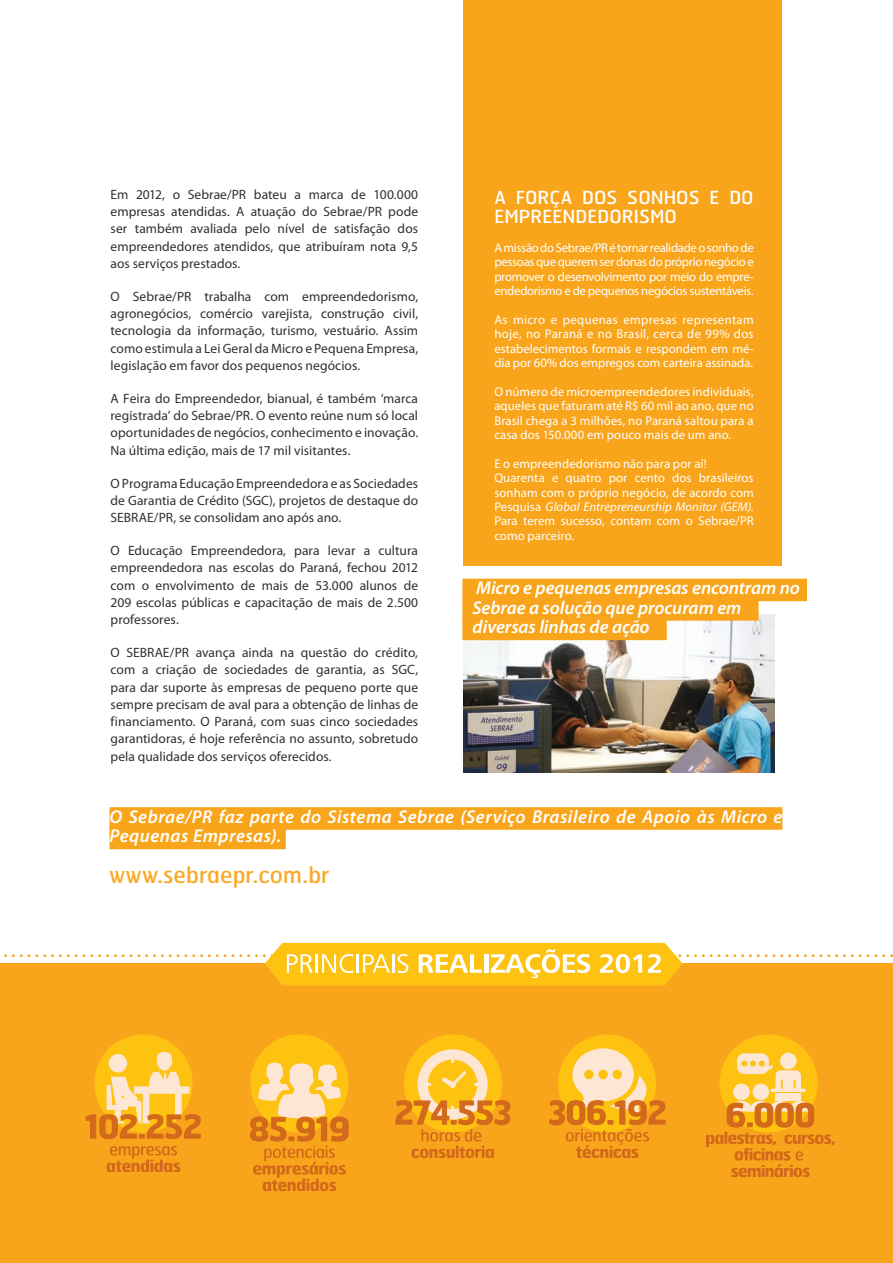
<style>
.page{position:relative;width:893px;height:1263px;background:#fff}
.page>*{position:absolute;margin:0;border:0;box-sizing:border-box;transform-origin:0 0}
.t1{font:22.5px "Hermes";color:#faa928}
.t2{font:italic 600 18.6px/19.5px "Myriad Pro";letter-spacing:.025em;color:#fff}
.t3{font:italic 600 18.6px/19.5px "Myriad Pro";color:#fff}
.t4{font:18px "Hermes";color:#fff}
.t5{font:13.5px/17.2px "Myriad Pro";letter-spacing:.005em;color:#312f30;text-align:justify}
.t6{font:12.75px/14.4px "Myriad Pro";letter-spacing:.005em;color:#fff;text-align:justify}
.s1{font-style:italic}
</style>
<div class="page">
<img style="left:463px;top:614px;width:311px;height:158px">
<div style="left:462px;top:579px;width:345px;height:22px;background:#f9a51b"></div>
<div style="left:462px;top:598px;width:297px;height:23px;background:#f9a51b"></div>
<div style="left:462px;top:618px;width:205px;height:22px;background:#f9a51b"></div>
<div style="left:463px;top:0;width:319px;height:566px;background:#f9a51b"></div>
<div style="left:109px;top:807px;width:673px;height:23px;background:#f9a51b"></div>
<div style="left:109px;top:827px;width:177px;height:22px;background:#f9a51b"></div>
<div style="left:0;top:963px;width:893px;height:300px;background:#f9a51b"></div>
<svg style="left:4px;top:943px;width:889px;height:42px"></svg>
<div style="left:558px;top:1034px;width:98px;height:98px;background:#fec210;border-radius:50%"></div>
<svg style="left:549px;top:1048px;width:116px;height:110px"></svg>
<div style="left:250px;top:1034px;width:98px;height:98px;background:#fec210;border-radius:50%"></div>
<svg style="left:250px;top:1062px;width:99px;height:129px"></svg>
<div style="left:404px;top:1034px;width:98px;height:98px;background:#fec210;border-radius:50%"></div>
<svg style="left:395px;top:1049px;width:115px;height:109px"></svg>
<div style="left:94px;top:1034px;width:99px;height:98px;background:#fec210;border-radius:50%"></div>
<svg style="left:85px;top:1052px;width:116px;height:87px"></svg>
<svg style="left:107px;top:1146px;width:73px;height:26px"></svg>
<div style="left:720px;top:1034px;width:98px;height:98px;background:#fec210;border-radius:50%"></div>
<svg style="left:706px;top:1053px;width:129px;height:124px"></svg>
<p class="t5" style="left:111px;top:185px;width:309px">Em 2012, o Sebrae/PR bateu a marca de 100.000 empresas atendidas. A atuação do Sebrae/PR pode ser também avaliada pelo nível de satisfação dos empreendedores atendidos, que atribuíram nota 9,5 aos serviços prestados.</p>
<p class="t5" style="left:111px;top:287px;width:309px">O Sebrae/PR trabalha com empreendedorismo, agronegócios, comércio varejista, construção civil, tecnologia da informação, turismo, vestuário. Assim como estimula a Lei Geral da Micro e Pequena Empresa, legislação em favor dos pequenos negócios.</p>
<p class="t5" style="left:111px;top:389px;width:309px">A Feira do Empreendedor, bianual, é também ‘marca registrada’ do Sebrae/PR. O evento reúne num só local oportunidades de negócios, conhecimento e inovação.<br>Na última edição, mais de 17 mil visitantes.</p>
<p class="t5" style="left:111px;top:474px;width:309px">O Programa Educação Empreendedora e as Sociedades de Garantia de Crédito (SGC), projetos de destaque do SEBRAE/PR, se consolidam ano após ano.</p>
<p class="t5" style="left:111px;top:542px;width:309px">O Educação Empreendedora, para levar a cultura empreendedora nas escolas do Paraná, fechou 2012 com o envolvimento de mais de 53.000 alunos de 209 escolas públicas e capacitação de mais de 2.500 professores.</p>
<p class="t5" style="left:111px;top:644px;width:309px">O SEBRAE/PR avança ainda na questão do crédito, com a criação de sociedades de garantia, as SGC, para dar suporte às empresas de pequeno porte que sempre precisam de aval para a obtenção de linhas de financiamento. O Paraná, com suas cinco sociedades garantidoras, é hoje referência no assunto, sobretudo pela qualidade dos serviços oferecidos.</p>
<h3 class="t4" style="left:494px;top:185px;width:100px">A FORÇA DOS</h3>
<h3 class="t4" style="left:627px;top:185px;width:13px">SON</h3>
<h3 class="t4" style="left:664px;top:185px;width:25px">HOS</h3>
<h3 class="t4" style="left:709px;top:185px;width:32px">E DO</h3>
<h3 class="t4" style="left:494px;top:205px;width:13px">EMPREENDEDORISMO</h3>
<p class="t6" style="left:494px;top:240px;width:261px">A missão do Sebrae/PR é tornar realidade o sonho de pessoas que querem ser donas do próprio negócio e promover o desenvolvimento por meio do empre&shy;endedorismo e de pequenos negócios sustentáveis.</p>
<p class="t6" style="left:494px;top:312px;width:261px">As micro e pequenas empresas representam hoje, no Paraná e no Brasil, cerca de 99% dos estabelecimentos formais e respondem em mé&shy;dia por 60% dos empregos com carteira assinada.</p>
<p class="t6" style="left:494px;top:384px;width:261px">O número de microempreendedores individuais, aqueles que faturam até R$ 60 mil ao ano, que no Brasil chega a 3 milhões, no Paraná saltou para a casa dos 150.000 em pouco mais de um ano.</p>
<p class="t6" style="left:494px;top:456px;width:261px;text-align:left">E o empreendedorismo não para por aí!<br>Quarenta e quatro por cento dos brasileiros sonham com o próprio negócio, de acordo com Pesquisa <span class="s1">Global Entrepreneurship Monitor (GEM).<br></span>Para terem sucesso, contam com o Sebrae/PR como parceiro.</p>
<h2 class="t3" style="left:473px;top:578px;width:329px">Micro e pequenas empresas encontram no<br>Sebrae a solução que procuram em diversas linhas de ação</h2>
<h2 class="t2" style="left:109px;top:806px;width:674px">O Sebrae/PR faz parte do Sistema Sebrae (Serviço Brasileiro de Apoio às Micro e<br>Pequenas Empresas).</h2>
<h1 class="t1" style="left:109px;top:860px;width:222px">WWW.SEBRAEPR.COM.BR</h1>
</div>
